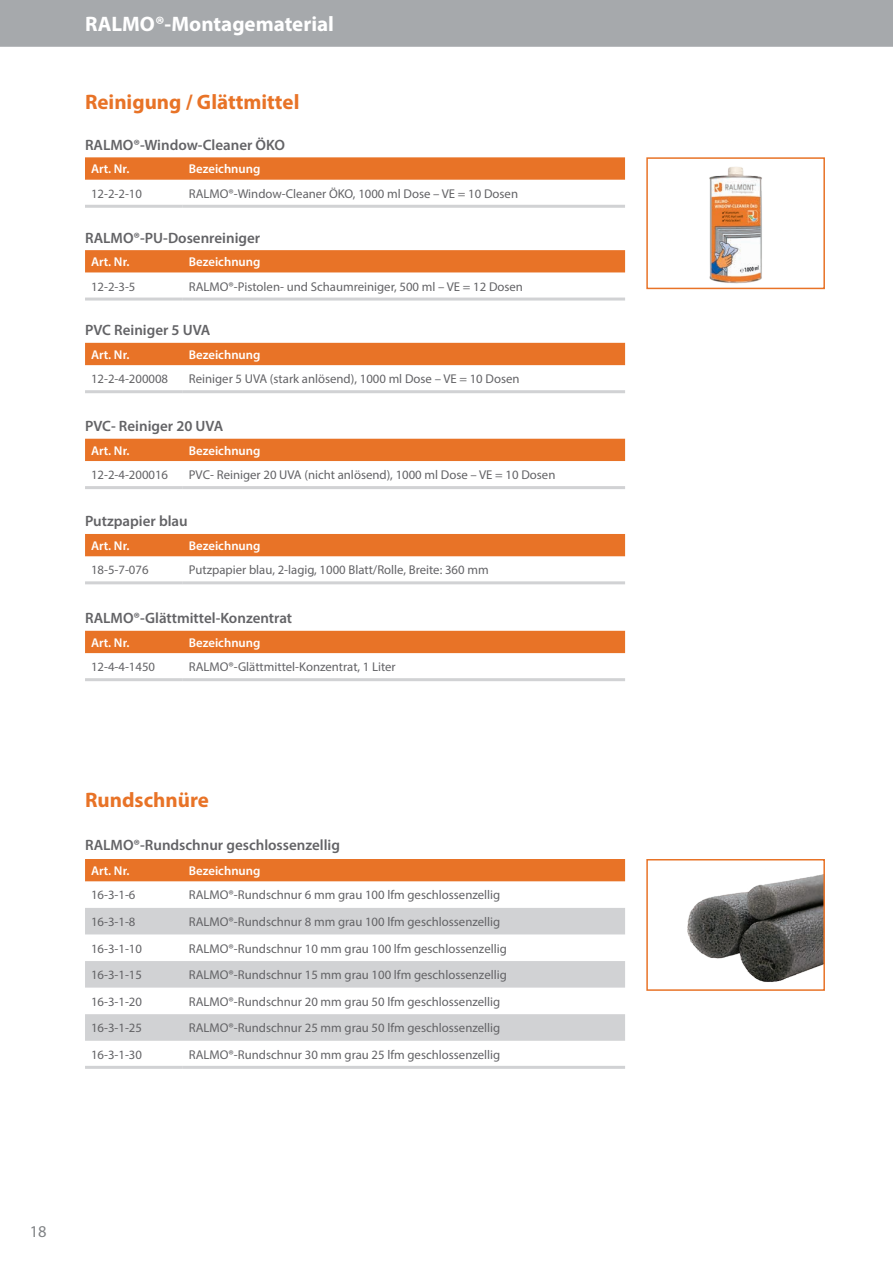
<style>
.page{position:relative;width:893px;height:1263px;background:#fff}
.page>*{position:absolute;margin:0;border:0;box-sizing:border-box;transform-origin:0 0}
.t1{font:700 21px "Myriad Pro";color:#e87327}
.t2{font:700 21px "Myriad Pro";color:#fff}
.t3{font:16.5px "Myriad Pro";color:#808285}
.t4{font:600 15px "Myriad Pro";color:#636366}
.t5{font:12.75px "Myriad Pro";color:#636366}
.t6{font:600 12.75px "Myriad Pro";color:#fff}
</style>
<div class="page">
<div style="left:0;top:0;width:893px;height:47px;background:#a6a9ac"></div>
<div style="left:85px;top:631px;width:540px;height:22px;background:#e87327"></div>
<hr style="left:85px;top:678px;width:98px;height:3px;background:#d1d2d4">
<hr style="left:183px;top:678px;width:442px;height:3px;background:#d1d2d4">
<div style="left:85px;top:250px;width:540px;height:22px;background:#e87327"></div>
<hr style="left:85px;top:298px;width:98px;height:3px;background:#d1d2d4">
<hr style="left:183px;top:298px;width:442px;height:3px;background:#d1d2d4">
<div style="left:85px;top:859px;width:540px;height:22px;background:#e87327"></div>
<svg style="left:85px;top:908px;width:540px;height:133px;fill:#d1d2d4"></svg>
<hr style="left:85px;top:1066px;width:98px;height:3px;background:#d1d2d4">
<hr style="left:183px;top:1066px;width:442px;height:3px;background:#d1d2d4">
<img style="left:687px;top:874px;width:135px;height:108px">
<div style="left:646px;top:859px;width:179px;height:132px;border:2px solid #e87327"></div>
<img style="left:709px;top:167px;width:53px;height:117px">
<div style="left:646px;top:157px;width:179px;height:132px;border:2px solid #e87327"></div>
<svg style="left:85px;top:157px;width:540px;height:23px;background:#e8772d"></svg>
<hr style="left:85px;top:205px;width:98px;height:3px;background:#d1d2d4">
<hr style="left:183px;top:205px;width:442px;height:3px;background:#d1d2d4">
<div style="left:85px;top:343px;width:540px;height:22px;background:#e87327"></div>
<hr style="left:85px;top:390px;width:98px;height:3px;background:#d1d2d4">
<hr style="left:183px;top:390px;width:442px;height:3px;background:#d1d2d4">
<div style="left:85px;top:439px;width:540px;height:22px;background:#e87327"></div>
<hr style="left:85px;top:486px;width:98px;height:3px;background:#d1d2d4">
<hr style="left:183px;top:486px;width:442px;height:3px;background:#d1d2d4">
<div style="left:85px;top:534px;width:540px;height:22px;background:#e87327"></div>
<hr style="left:85px;top:581px;width:98px;height:3px;background:#d1d2d4">
<hr style="left:183px;top:581px;width:442px;height:3px;background:#d1d2d4">
<h1 class="t2" style="left:85px;top:10px;width:250px">RALMO®-Montagematerial</h1>
<h1 class="t1" style="left:85px;top:89px;width:216px">Reinigung / Glättmittel</h1>
<p class="t4" style="left:85px;top:135px;width:202px">RALMO®-Window-Cleaner ÖKO</p>
<p class="t6" style="left:91px;top:161px;width:40px">Art. Nr.</p>
<p class="t6" style="left:189px;top:161px;width:73px">Bezeichnung</p>
<p class="t5" style="left:91px;top:186px;width:52px">12-2-2-10</p>
<p class="t5" style="left:189px;top:186px;width:331px">RALMO®-Window-Cleaner ÖKO, 1000 ml Dose – VE = 10 Dosen</p>
<p class="t4" style="left:85px;top:228px;width:177px">RALMO®-PU-Dosenreiniger</p>
<p class="t6" style="left:91px;top:254px;width:40px">Art. Nr.</p>
<p class="t6" style="left:189px;top:254px;width:73px">Bezeichnung</p>
<p class="t5" style="left:91px;top:278px;width:46px">12-2-3-5</p>
<p class="t5" style="left:189px;top:278px;width:336px">RALMO®-Pistolen- und Schaumreiniger, 500 ml – VE = 12 Dosen</p>
<p class="t4" style="left:85px;top:321px;width:127px">PVC Reiniger 5 UVA</p>
<p class="t6" style="left:91px;top:346px;width:40px">Art. Nr.</p>
<p class="t6" style="left:189px;top:346px;width:73px">Bezeichnung</p>
<p class="t5" style="left:91px;top:371px;width:79px">12-2-4-200008</p>
<p class="t5" style="left:189px;top:371px;width:332px">Reiniger 5 UVA (stark anlösend), 1000 ml Dose – VE = 10 Dosen</p>
<p class="t4" style="left:85px;top:417px;width:140px">PVC- Reiniger 20 UVA</p>
<p class="t6" style="left:91px;top:442px;width:40px">Art. Nr.</p>
<p class="t6" style="left:189px;top:442px;width:73px">Bezeichnung</p>
<p class="t5" style="left:91px;top:467px;width:79px">12-2-4-200016</p>
<p class="t5" style="left:189px;top:467px;width:368px">PVC- Reiniger 20 UVA (nicht anlösend), 1000 ml Dose – VE = 10 Dosen</p>
<p class="t4" style="left:85px;top:512px;width:104px">Putzpapier blau</p>
<p class="t6" style="left:91px;top:537px;width:40px">Art. Nr.</p>
<p class="t6" style="left:189px;top:537px;width:73px">Bezeichnung</p>
<p class="t5" style="left:91px;top:562px;width:59px">18-5-7-076</p>
<p class="t5" style="left:189px;top:562px;width:301px">Putzpapier blau, 2-lagig, 1000 Blatt/Rolle, Breite: 360 mm</p>
<p class="t4" style="left:85px;top:608px;width:209px">RALMO®-Glättmittel-Konzentrat</p>
<p class="t6" style="left:91px;top:634px;width:40px">Art. Nr.</p>
<p class="t6" style="left:189px;top:634px;width:73px">Bezeichnung</p>
<p class="t5" style="left:91px;top:659px;width:66px">12-4-4-1450</p>
<p class="t5" style="left:189px;top:659px;width:208px">RALMO®-Glättmittel-Konzentrat, 1 Liter</p>
<h1 class="t1" style="left:85px;top:786px;width:125px">Rundschnüre</h1>
<p class="t4" style="left:85px;top:836px;width:256px">RALMO®-Rundschnur geschlossenzellig</p>
<p class="t6" style="left:91px;top:862px;width:40px">Art. Nr.</p>
<p class="t6" style="left:189px;top:862px;width:73px">Bezeichnung</p>
<p class="t5" style="left:91px;top:887px;width:46px">16-3-1-6</p>
<p class="t5" style="left:189px;top:887px;width:313px">RALMO®-Rundschnur 6 mm grau 100 lfm geschlossenzellig</p>
<p class="t5" style="left:91px;top:914px;width:46px">16-3-1-8</p>
<p class="t5" style="left:189px;top:914px;width:313px">RALMO®-Rundschnur 8 mm grau 100 lfm geschlossenzellig</p>
<p class="t5" style="left:91px;top:940px;width:52px">16-3-1-10</p>
<p class="t5" style="left:189px;top:940px;width:319px">RALMO®-Rundschnur 10 mm grau 100 lfm geschlossenzellig</p>
<p class="t5" style="left:91px;top:967px;width:52px">16-3-1-15</p>
<p class="t5" style="left:189px;top:967px;width:319px">RALMO®-Rundschnur 15 mm grau 100 lfm geschlossenzellig</p>
<p class="t5" style="left:91px;top:993px;width:52px">16-3-1-20</p>
<p class="t5" style="left:189px;top:993px;width:313px">RALMO®-Rundschnur 20 mm grau 50 lfm geschlossenzellig</p>
<p class="t5" style="left:91px;top:1020px;width:52px">16-3-1-25</p>
<p class="t5" style="left:189px;top:1020px;width:313px">RALMO®-Rundschnur 25 mm grau 50 lfm geschlossenzellig</p>
<p class="t5" style="left:91px;top:1047px;width:52px">16-3-1-30</p>
<p class="t5" style="left:189px;top:1047px;width:313px">RALMO®-Rundschnur 30 mm grau 25 lfm geschlossenzellig</p>
<p class="t3" style="left:30px;top:1221px;width:18px">18</p>
</div>
